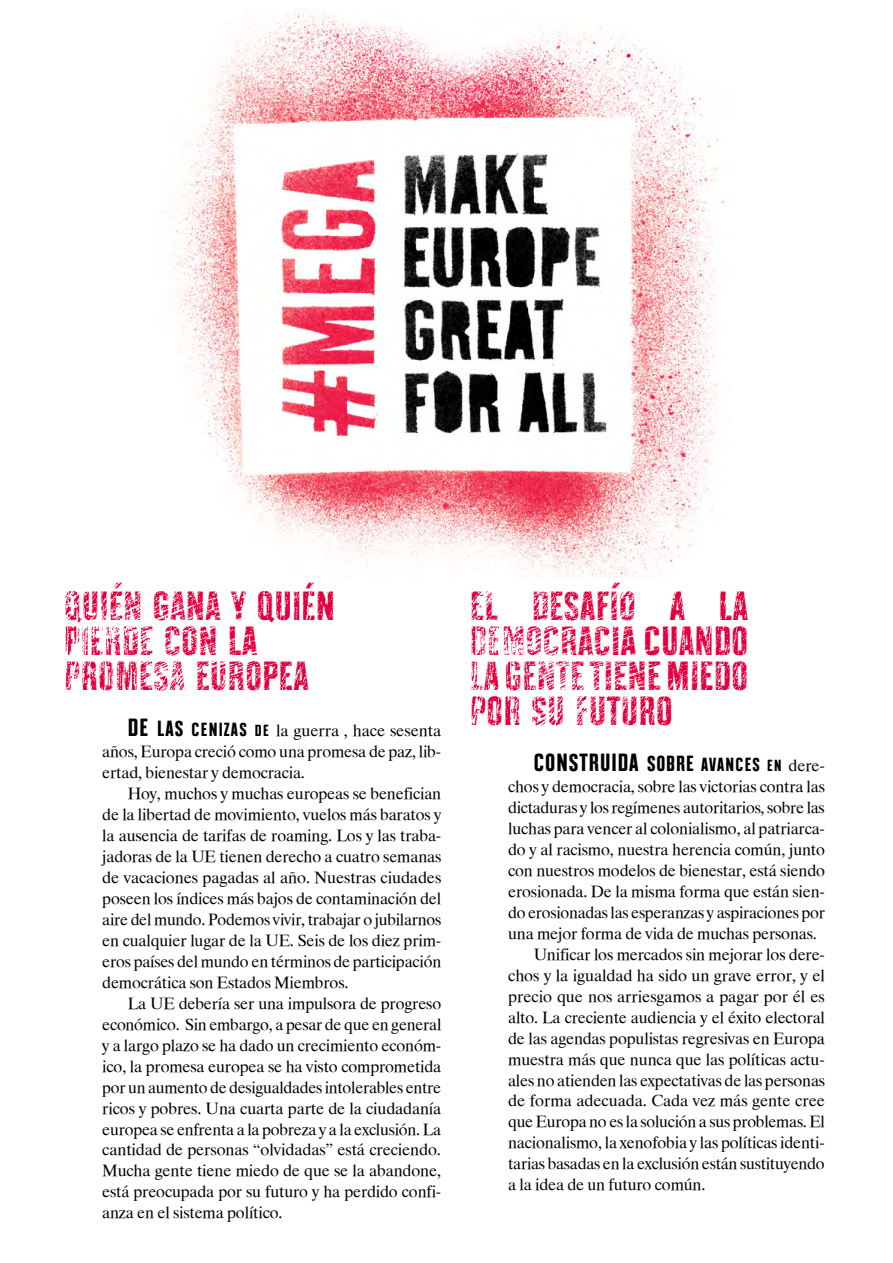
<style>
.page{position:relative;width:893px;height:1263px;background:#fff}
.page>*{position:absolute;margin:0;border:0;box-sizing:border-box;transform-origin:0 0}
.t1{font:700 condensed 40.5px/34.8px "Montefiore";letter-spacing:.015em;color:#e4003f}
.t2{font:700 condensed 24.75px "Montefiore";letter-spacing:.04em;color:#000}
.t3{font:16.5px/21px "Tiempo";letter-spacing:-.015em;color:#000;text-align:justify}
.s1{font-family:"Montefiore";font-weight:700;font-stretch:condensed;font-size:24.75px}
.s2{font-family:"Montefiore";font-weight:700;font-stretch:condensed;font-size:21.9px}
.s3{font-family:"Montefiore";font-weight:700;font-stretch:condensed;font-size:18.9px}
.s4{font-family:"Montefiore";font-weight:700;font-stretch:condensed;font-size:16.05px}
.s5{font-size:21.9px}
.s6{font-size:18.9px}
.s7{font-size:16.05px}
.s8{font-family:"Tiempo";font-weight:400;font-stretch:normal;font-size:16.5px}
</style>
<div class="page">
<img style="left:160px;top:12px;width:566px;height:566px">
<img style="left:160px;top:563px;width:214px;height:15px">
<h1 class="t1" style="left:64px;top:589px;width:272px">QUIÉN GANA Y QUIÉN<br>PIERDE CON LA<br>PROMESA EUROPEA</h1>
<p class="t3" style="left:102px;top:720px;width:340px;text-indent:26px"><span class="s1">DE</span> <span class="s2">LAS</span> <span class="s3">CENIZAS</span> <span class="s4">DE</span> la guerra , hace sesenta años, Europa creció como una promesa de paz, lib&shy;ertad, bienestar y democracia.</p>
<p class="t3" style="left:102px;top:783px;width:341px;text-indent:26px">Hoy, muchos y muchas europeas se benefician de la libertad de movimiento, vuelos más baratos y la ausencia de tarifas de roaming. Los y las traba&shy;jadoras de la UE tienen derecho a cuatro semanas de vacaciones pagadas al año. Nuestras ciudades poseen los índices más bajos de contaminación del aire del mundo. Podemos vivir, trabajar o jubilarnos en cualquier lugar de la UE. Seis de los diez prim&shy;eros países del mundo en términos de participación democrática son Estados Miembros.</p>
<p class="t3" style="left:102px;top:992px;width:341px;text-indent:26px">La UE debería ser una impulsora de progreso económico. Sin embargo, a pesar de que en general y a largo plazo se ha dado un crecimiento económ&shy;ico, la promesa europea se ha visto comprometida por un aumento de desigualdades intolerables entre ricos y pobres. Una cuarta parte de la ciudadanía europea se enfrenta a la pobreza y a la exclusión. La cantidad de personas “olvidadas” está creciendo.<br>Mucha gente tiene miedo de que se la abandone, está preocupada por su futuro y ha perdido confi&shy;anza en el sistema político.</p>
<h1 class="t1" style="left:470px;top:589px;width:279px;text-align:justify">EL DESAFÍO A LA DEMOCRACIA CUANDO LA GENTE TIENE MIEDO POR SU FUTURO</h1>
<h2 class="t2" style="left:534px;top:748px;width:293px">CONSTRUIDA <span class="s5">SOBRE</span> <span class="s6">AVANCES</span> <span class="s7">EN</span> <span class="s8">dere-</span></h2>
<p class="t3" style="left:508px;top:776px;width:318px">chos y democracia, sobre las victorias contra las</p>
<p class="t3" style="left:508px;top:797px;width:318px">dictaduras y los regímenes autoritarios, sobre las</p>
<p class="t3" style="left:508px;top:818px;width:318px">luchas para vencer al colonialismo, al patriarca-</p>
<p class="t3" style="left:508px;top:839px;width:318px">do y al racismo, nuestra herencia común, junto</p>
<p class="t3" style="left:508px;top:860px;width:318px">con nuestros modelos de bienestar, está siendo</p>
<p class="t3" style="left:508px;top:880px;width:318px">erosionada. De la misma forma que están sien-</p>
<p class="t3" style="left:508px;top:901px;width:318px">do erosionadas las esperanzas y aspiraciones por</p>
<p class="t3" style="left:508px;top:922px;width:310px">una mejor forma de vida de muchas personas.</p>
<p class="t3" style="left:534px;top:943px;width:293px">Unificar los mercados sin mejorar los dere-</p>
<p class="t3" style="left:508px;top:964px;width:318px">chos y la igualdad ha sido un grave error, y el</p>
<p class="t3" style="left:508px;top:985px;width:318px">precio que nos arriesgamos a pagar por él es</p>
<p class="t3" style="left:508px;top:1006px;width:318px">alto. La creciente audiencia y el éxito electoral</p>
<p class="t3" style="left:508px;top:1027px;width:318px">de las agendas populistas regresivas en Europa</p>
<p class="t3" style="left:508px;top:1048px;width:318px">muestra más que nunca que las políticas actu-</p>
<p class="t3" style="left:508px;top:1069px;width:318px">ales no atienden las expectativas de las personas</p>
<p class="t3" style="left:508px;top:1090px;width:318px">de forma adecuada. Cada vez más gente cree</p>
<p class="t3" style="left:508px;top:1111px;width:318px">que Europa no es la solución a sus problemas. El</p>
<p class="t3" style="left:508px;top:1132px;width:318px">nacionalismo, la xenofobia y las políticas identi-</p>
<p class="t3" style="left:508px;top:1153px;width:318px">tarias basadas en la exclusión están sustituyendo</p>
<p class="t3" style="left:508px;top:1174px;width:199px">a la idea de un futuro común.</p>
</div>
